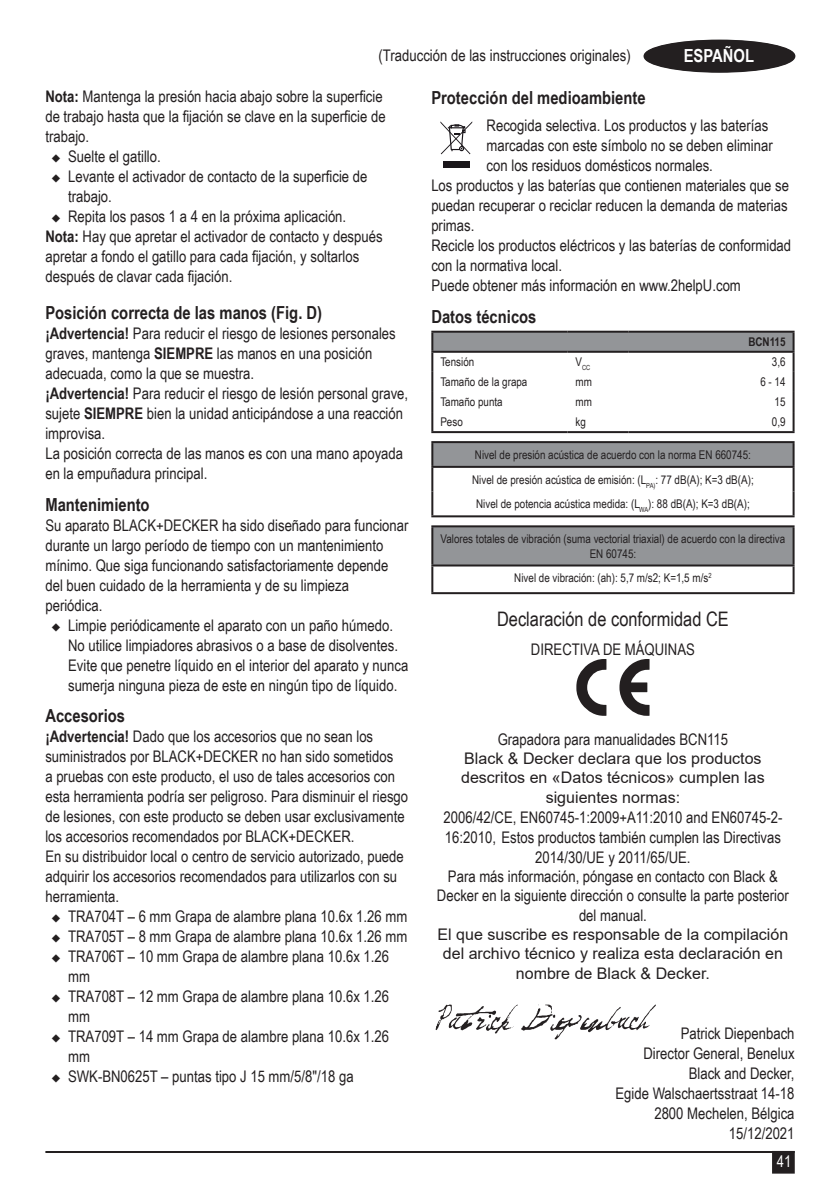
<style>
.page{position:relative;width:840px;height:1191px;background:#fff}
.page>*{position:absolute;margin:0;border:0;box-sizing:border-box;transform-origin:0 0}
.t1{font:52px "Blackand Decker";color:#231f20}
.body{font:20px "Arial Narrow";color:#231f20}
.body-2{font:700 18px "Arial Narrow";color:#231f20}
.t2{font:700 18px "Arial Narrow";color:#fff}
.body-3{font:16px/20px "Arial Narrow";color:#231f20}
.bullet1{font:16px/20px "Arial Narrow";color:#231f20}
.Centre{font:16px/20px "Arial Narrow";color:#231f20;text-align:center}
.Centre-2{font:16px/19.6px "Arial";color:#231f20;text-align:center}
.sign{font:16px "Arial Narrow";color:#231f20}
.t3{font:16px "Arial Narrow";color:#fff}
.Table{font:12px/14.4px "Arial Narrow";color:#231f20;text-align:center}
.Body2{font:12px "Arial Narrow";color:#231f20}
.Body2-2{font:700 12px "Arial Narrow";color:#231f20}
.Body2-3{font:7px "Arial Narrow";color:#231f20}
.s1{font-weight:700}
</style>
<div class="page">
<hr style="left:45px;top:1151px;width:749px;height:2px;background:#231f20">
<div style="left:772px;top:1152px;width:21px;height:20px;background:#231f20"></div>
<div style="left:771px;top:1151px;width:23px;height:22px;border:2px solid #231f20"></div>
<div style="left:644px;top:41px;width:150px;height:31px;background:#231f20;border-radius:50%"></div>
<div style="left:643px;top:40px;width:152px;height:33px;border:2px solid #231f20;border-radius:50%"></div>
<div style="left:644px;top:40px;width:150px;height:32px;border:1px solid #231f20;border-radius:50%"></div>
<hr style="left:431px;top:331px;width:136px;height:2px;background:#231f20">
<hr style="left:567px;top:331px;width:61px;height:2px;background:#231f20">
<hr style="left:628px;top:331px;width:166px;height:2px;background:#231f20">
<svg style="left:431px;top:332px;width:363px;height:40px"></svg>
<hr style="left:431px;top:372px;width:2px;height:20px;background:#231f20">
<hr style="left:792px;top:372px;width:2px;height:20px;background:#231f20">
<hr style="left:431px;top:392px;width:2px;height:20px;background:#231f20">
<hr style="left:792px;top:392px;width:2px;height:20px;background:#231f20">
<svg style="left:431px;top:412px;width:2px;height:19px"></svg>
<svg style="left:792px;top:412px;width:2px;height:19px"></svg>
<hr style="left:431px;top:431px;width:136px;height:2px;background:#231f20">
<hr style="left:567px;top:431px;width:61px;height:2px;background:#231f20">
<hr style="left:628px;top:431px;width:166px;height:2px;background:#231f20">
<div style="left:432px;top:442px;width:361px;height:25px;background:#939598"></div>
<hr style="left:431px;top:441px;width:363px;height:2px;background:#231f20">
<hr style="left:431px;top:443px;width:2px;height:23px;background:#231f20">
<hr style="left:792px;top:443px;width:2px;height:23px;background:#231f20">
<hr style="left:431px;top:466px;width:363px;height:2px;background:#231f20">
<hr style="left:431px;top:468px;width:2px;height:23px;background:#231f20">
<hr style="left:792px;top:468px;width:2px;height:23px;background:#231f20">
<hr style="left:431px;top:491px;width:2px;height:24px;background:#231f20">
<hr style="left:792px;top:491px;width:2px;height:24px;background:#231f20">
<hr style="left:431px;top:515px;width:363px;height:2px;background:#231f20">
<div style="left:432px;top:526px;width:361px;height:39px;background:#939598"></div>
<hr style="left:431px;top:525px;width:363px;height:2px;background:#231f20">
<hr style="left:431px;top:527px;width:2px;height:37px;background:#231f20">
<hr style="left:792px;top:527px;width:2px;height:37px;background:#231f20">
<hr style="left:431px;top:564px;width:363px;height:2px;background:#231f20">
<hr style="left:431px;top:566px;width:2px;height:26px;background:#231f20">
<hr style="left:792px;top:566px;width:2px;height:26px;background:#231f20">
<hr style="left:431px;top:592px;width:363px;height:2px;background:#231f20">
<svg style="left:440px;top:121px;width:32px;height:33px"></svg>
<div style="left:442px;top:161px;width:27px;height:6px;background:#1a161a"></div>
<img style="left:435px;top:1004px;width:221px;height:36px">
<p class="body-3" style="left:378px;top:45px;width:253px">(Traducción de las instrucciones originales)</p>
<p class="t2" style="left:683px;top:42px;width:72px">ESPAÑOL</p>
<p class="body-3" style="left:45px;top:86px;width:341px"><span class="s1">Nota:</span> Mantenga la presión hacia abajo sobre la superficie de trabajo hasta que la fijación se clave en la superficie de trabajo.</p>
<p class="bullet1" style="left:51px;top:146px;width:111px">◆ Suelte el gatillo.</p>
<p class="bullet1" style="left:68px;top:166px;width:301px;text-indent:-17px">◆ Levante el activador de contacto de la superficie de trabajo.</p>
<p class="bullet1" style="left:51px;top:206px;width:296px">◆ Repita los pasos 1 a 4 en la próxima aplicación.</p>
<p class="body-3" style="left:45px;top:226px;width:338px"><span class="s1">Nota:</span> Hay que apretar el activador de contacto y después apretar a fondo el gatillo para cada fijación, y soltarlos después de clavar cada fijación.</p>
<p class="body-2" style="left:45px;top:299px;width:278px">Posición correcta de las manos (Fig. D)</p>
<p class="body-3" style="left:45px;top:323px;width:352px"><span class="s1">¡Advertencia!</span> Para reducir el riesgo de lesiones personales graves, mantenga <span class="s1">SIEMPRE</span> las manos en una posición adecuada, como la que se muestra.</p>
<p class="body-3" style="left:45px;top:383px;width:364px"><span class="s1">¡Advertencia!</span> Para reducir el riesgo de lesión personal grave, sujete <span class="s1">SIEMPRE</span> bien la unidad anticipándose a una reacción improvisa.</p>
<p class="body-3" style="left:45px;top:443px;width:359px">La posición correcta de las manos es con una mano apoyada en la empuñadura principal.</p>
<p class="body-2" style="left:45px;top:491px;width:106px">Mantenimiento</p>
<p class="body-3" style="left:45px;top:514px;width:364px">Su aparato BLACK+DECKER ha sido diseñado para funcionar durante un largo período de tiempo con un mantenimiento mínimo. Que siga funcionando satisfactoriamente depende del buen cuidado de la herramienta y de su limpieza periódica.</p>
<p class="bullet1" style="left:68px;top:614px;width:341px;text-indent:-17px">◆ Limpie periódicamente el aparato con un paño húmedo.<br>No utilice limpiadores abrasivos o a base de disolventes.<br>Evite que penetre líquido en el interior del aparato y nunca sumerja ninguna pieza de este en ningún tipo de líquido.</p>
<p class="body-2" style="left:45px;top:702px;width:81px">Accesorios</p>
<p class="body-3" style="left:45px;top:726px;width:364px"><span class="s1">¡Advertencia!</span> Dado que los accesorios que no sean los suministrados por BLACK+DECKER no han sido sometidos<br>a pruebas con este producto, el uso de tales accesorios con esta herramienta podría ser peligroso. Para disminuir el riesgo de lesiones, con este producto se deben usar exclusivamente los accesorios recomendados por BLACK+DECKER.<br>En su distribuidor local o centro de servicio autorizado, puede adquirir los accesorios recomendados para utilizarlos con su herramienta.</p>
<p class="bullet1" style="left:51px;top:906px;width:357px">◆ TRA704T – 6 mm Grapa de alambre plana 10.6x 1.26 mm</p>
<p class="bullet1" style="left:51px;top:926px;width:357px">◆ TRA705T – 8 mm Grapa de alambre plana 10.6x 1.26 mm</p>
<p class="bullet1" style="left:68px;top:946px;width:322px;text-indent:-17px">◆ TRA706T – 10 mm Grapa de alambre plana 10.6x 1.26 mm</p>
<p class="bullet1" style="left:68px;top:986px;width:322px;text-indent:-17px">◆ TRA708T – 12 mm Grapa de alambre plana 10.6x 1.26 mm</p>
<p class="bullet1" style="left:68px;top:1026px;width:322px;text-indent:-17px">◆ TRA709T – 14 mm Grapa de alambre plana 10.6x 1.26 mm</p>
<p class="bullet1" style="left:51px;top:1066px;width:304px">◆ SWK-BN0625T – puntas tipo J 15 mm/5/8"/18 ga</p>
<p class="body-2" style="left:431px;top:84px;width:216px">Protección del medioambiente</p>
<p class="body-3" style="left:486px;top:115px;width:287px">Recogida selectiva. Los productos y las baterías marcadas con este símbolo no se deben eliminar con los residuos domésticos normales.</p>
<p class="body-3" style="left:431px;top:175px;width:359px;text-align:justify">Los productos y las baterías que contienen materiales que se puedan recuperar o reciclar reducen la demanda de materias primas.</p>
<p class="body-3" style="left:431px;top:235px;width:361px">Recicle los productos eléctricos y las baterías de conformidad con la normativa local.<br>Puede obtener más información en www.2helpU.com</p>
<p class="body-2" style="left:431px;top:303px;width:106px">Datos técnicos</p>
<p class="Body2-2" style="left:748px;top:333px;width:39px">BCN115</p>
<p class="Body2" style="left:440px;top:353px;width:35px">Tensión</p>
<p class="Body2-3" style="left:575px;top:362px;width:16px"><sup>V</sup>CC</p>
<p class="Body2" style="left:771px;top:353px;width:15px">3,6</p>
<p class="Table" style="left:440px;top:374px;width:88px">Tamaño de la grapa</p>
<p class="Table" style="left:575px;top:374px;width:18px">mm</p>
<p class="Body2" style="left:760px;top:373px;width:27px">6 - 14</p>
<p class="Table" style="left:440px;top:394px;width:64px">Tamaño punta</p>
<p class="Table" style="left:575px;top:394px;width:18px">mm</p>
<p class="Body2" style="left:774px;top:393px;width:12px">15</p>
<p class="Table" style="left:440px;top:414px;width:24px">Peso</p>
<p class="Table" style="left:575px;top:414px;width:12px">kg</p>
<p class="Body2" style="left:771px;top:413px;width:15px">0,9</p>
<p class="Table" style="left:474px;top:447px;width:277px">Nivel de presión acústica de acuerdo con la norma EN 660745:</p>
<p class="Table" style="left:472px;top:472px;width:283px">Nivel de presión acústica de emisión: (L<sub>PA)</sub>: 77 dB(A); K=3 dB(A);</p>
<p class="Table" style="left:476px;top:496px;width:275px">Nivel de potencia acústica medida: (L<sub>WA</sub>): 88 dB(A); K=3 dB(A);</p>
<p class="Table" style="left:440px;top:531px;width:346px">Valores totales de vibración (suma vectorial triaxial) de acuerdo con la directiva<br>EN 60745:</p>
<p class="Body2" style="left:514px;top:569px;width:199px">Nivel de vibración: (ah): 5,7 m/s2; K=1,5 m/s<sup>2</sup></p>
<p class="body" style="left:497px;top:604px;width:233px">Declaración de conformidad CE</p>
<p class="Centre" style="left:530px;top:639px;width:165px">DIRECTIVA DE MÁQUINAS</p>
<p class="t1" style="left:576px;top:667px;width:75px">%</p>
<p class="Centre-2" style="left:461px;top:748px;width:305px">Black &amp; Decker declara que los productos descritos en «Datos técnicos» cumplen las siguientes normas:</p>
<p class="Centre" style="left:443px;top:807px;width:339px">2006/42/CE, EN60745-1:2009+A11:2010 and EN60745-2-<br>16:2010, Estos productos también cumplen las Directivas<br>2014/30/UE y 2011/65/UE.</p>
<p class="Centre" style="left:437px;top:866px;width:353px;line-height:19.2px">Para más información, póngase en contacto con Black &amp;<br>Decker en la siguiente dirección o consulte la parte posterior del manual.</p>
<p class="Centre-2" style="left:437px;top:924px;width:352px">El que suscribe es responsable de la compilación del archivo técnico y realiza esta declaración en nombre de Black &amp; Decker.</p>
<p class="Centre" style="left:497px;top:728px;width:232px">Grapadora para manualidades BCN115</p>
<p class="Centre" style="left:615px;top:1023px;width:180px;text-align:right">Patrick Diepenbach<br>Director General, Benelux<br>Black and Decker,<br>Egide Walschaertsstraat 14-18<br>2800 Mechelen, Bélgica</p>
<p class="sign" style="left:728px;top:1121px;width:67px">15/12/2021</p>
<p class="t3" style="left:776px;top:1149px;width:16px">41</p>
</div>
